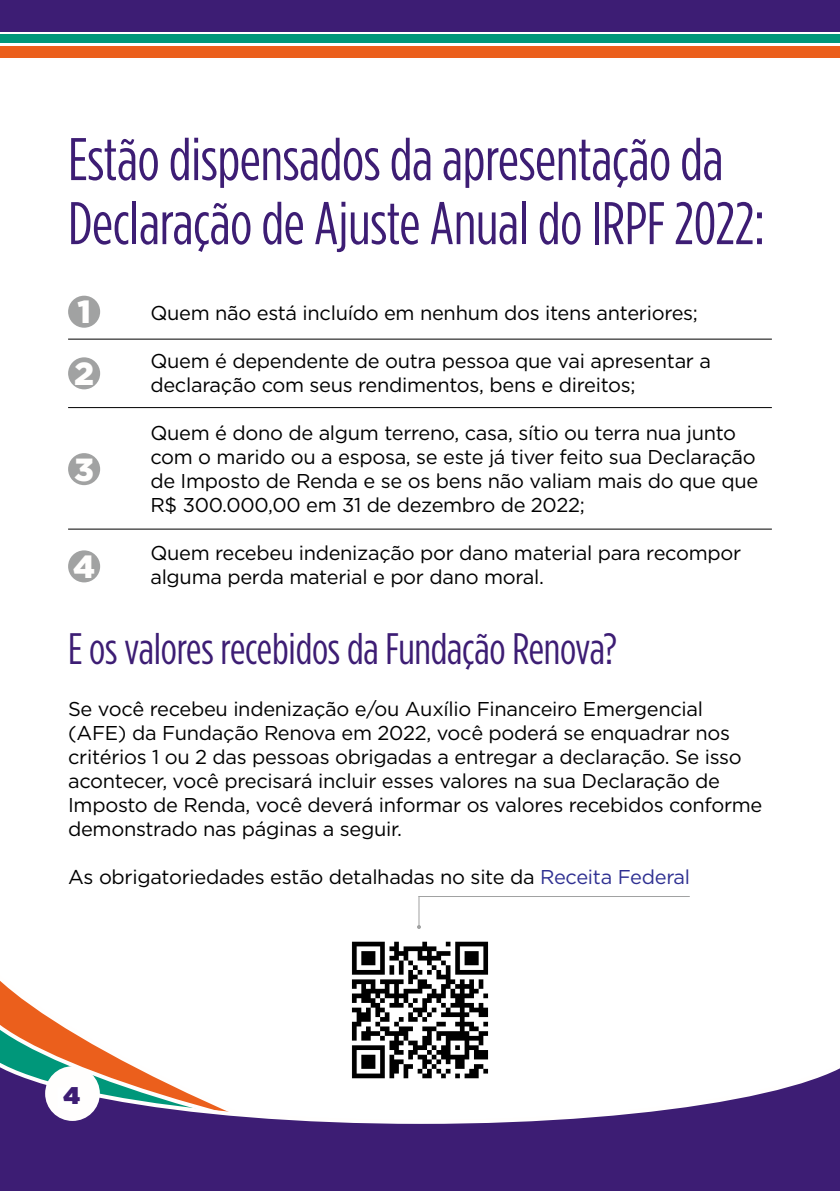
<style>
.page{position:relative;width:840px;height:1191px;background:#fff}
.page>*{position:absolute;margin:0;border:0;box-sizing:border-box;transform-origin:0 0}
.t1{font:60px/64px "Gotham Condensed";letter-spacing:-.005em;color:#3d1d74}
.t2{font:44px "Gotham Condensed";letter-spacing:-.005em;color:#3d1d74}
.t3{font:900 32px/61.6px "Gotham";color:#fffefd}
.t4{font:900 24px "Gotham HTF";color:#3d1d74}
.t5{font:20px/24px "Gotham HTF";letter-spacing:-.015em;color:#000}
.s1{color:#2f3092}
</style>
<div class="page">
<svg style="left:0;top:987px;width:74px;height:46px"></svg>
<svg style="left:0;top:1033px;width:839px;height:158px"></svg>
<div style="left:45px;top:1066px;width:55px;height:55px;background:#fffefd;border-radius:50%"></div>
<div style="left:0;top:0;width:839px;height:32px;background:#3d1d74"></div>
<div style="left:0;top:34px;width:839px;height:9px;background:#00977a"></div>
<div style="left:0;top:46px;width:839px;height:12px;background:#eb5f1c"></div>
<div style="left:68px;top:296px;width:32px;height:32px;background:#a1a2a2;border-radius:50%"></div>
<div style="left:68px;top:357px;width:32px;height:32px;background:#a1a2a2;border-radius:50%"></div>
<div style="left:68px;top:453px;width:32px;height:32px;background:#a1a2a2;border-radius:50%"></div>
<div style="left:68px;top:550px;width:32px;height:32px;background:#a1a2a2;border-radius:50%"></div>
<hr style="left:68px;top:339px;width:703px;height:1px;background:#000">
<hr style="left:68px;top:407px;width:703px;height:1px;background:#000">
<hr style="left:68px;top:528px;width:703px;height:1px;background:#000">
<img style="left:332px;top:941px;width:175px;height:149px">
<hr style="left:418px;top:896px;width:271px;height:1px;background:#a1a2a2">
<hr style="left:418px;top:896px;width:1px;height:31px;background:#a1a2a2">
<svg style="left:417px;top:925px;width:4px;height:4px"></svg>
<h1 class="t1" style="left:68px;top:126px;width:697px">Estão dispensados da apresentação da<br>Declaração de Ajuste Anual do IRPF 2022:</h1>
<h3 class="t3" style="left:74px;top:280px;width:21px">1<br>2</h3>
<h3 class="t3" style="left:74px;top:438px;width:21px">3</h3>
<h3 class="t3" style="left:73px;top:535px;width:24px">4</h3>
<p class="t5" style="left:150px;top:300px;width:549px">Quem não está incluído em nenhum dos itens anteriores;</p>
<p class="t5" style="left:150px;top:348px;width:562px">Quem é dependente de outra pessoa que vai apresentar a declaração com seus rendimentos, bens e direitos;</p>
<p class="t5" style="left:150px;top:420px;width:609px">Quem é dono de algum terreno, casa, sítio ou terra nua junto com o marido ou a esposa, se este já tiver feito sua Declaração de Imposto de Renda e se os bens não valiam mais do que que R$ 300.000,00 em 31 de dezembro de 2022;</p>
<p class="t5" style="left:150px;top:540px;width:592px">Quem recebeu indenização por dano material para recompor alguma perda material e por dano moral.</p>
<h2 class="t2" style="left:68px;top:625px;width:550px">E os valores recebidos da Fundação Renova?</h2>
<p class="t5" style="left:68px;top:696px;width:695px">Se você recebeu indenização e/ou Auxílio Financeiro Emergencial (AFE) da Fundação Renova em 2022, você poderá se enquadrar nos critérios 1 ou 2 das pessoas obrigadas a entregar a declaração. Se isso acontecer, você precisará incluir esses valores na sua Declaração de Imposto de Renda, você deverá informar os valores recebidos conforme demonstrado nas páginas a seguir.</p>
<p class="t5" style="left:68px;top:864px;width:623px">As obrigatoriedades estão detalhadas no site da <span class="s1">Receita Federal</span></p>
<p class="t4" style="left:64px;top:1081px;width:18px">4</p>
</div>
